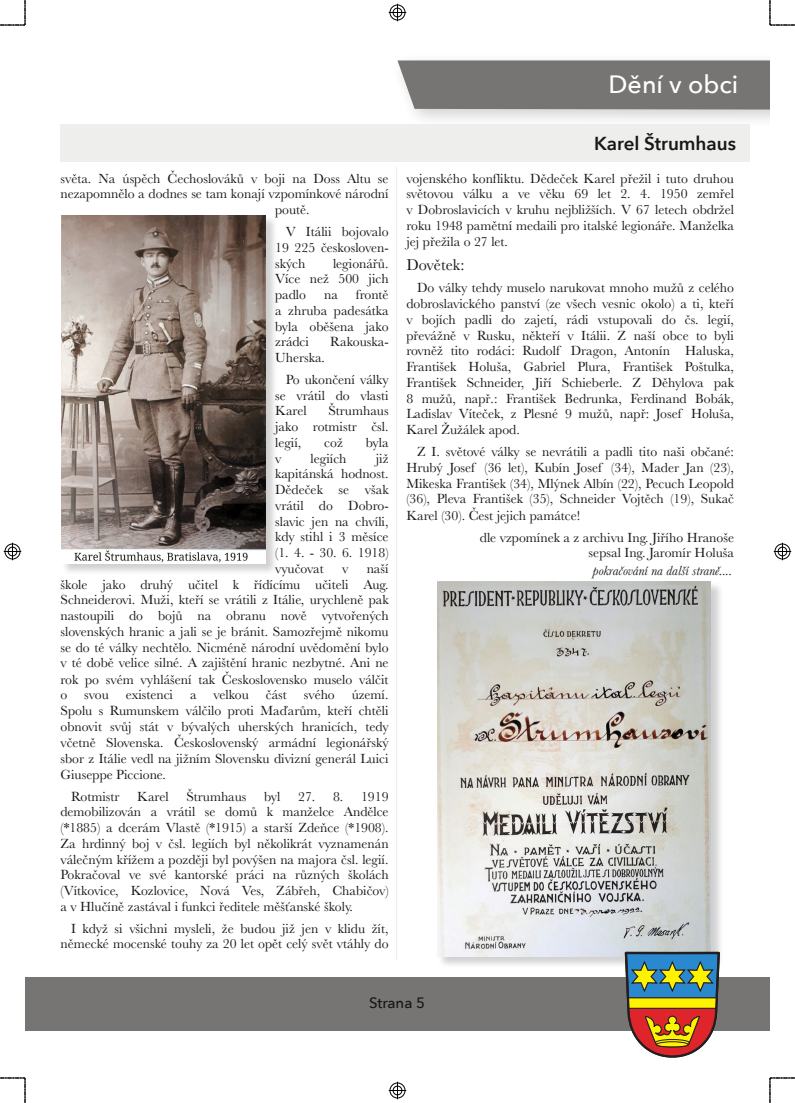
<style>
.page{position:relative;width:795px;height:1103px;background:#fff}
.page>*{position:absolute;margin:0;border:0;box-sizing:border-box;transform-origin:0 0}
.t1{font:500 25px "Avenir Next";color:#fff}
.t2{font:600 18.75px "Avenir Next";letter-spacing:-.005em;color:#181715}
.t3{font:16.25px "Baskerville";color:#181715}
.t4{font:500 15px "Avenir Next";letter-spacing:-.005em;color:#181715}
.t5{font:13.75px/15.8px "Baskerville";color:#181715;text-align:justify}
.t6{font:italic 13.75px "Baskerville";color:#181715}
</style>
<div class="page">
<div style="left:388px;top:52px;width:381px;height:77px;background:#181715;opacity:.2"></div>
<div style="left:397px;top:60px;width:372px;height:50px;background:#767573"></div>
<div style="left:60px;top:124px;width:689px;height:38px;background:#eeeeec"></div>
<hr style="left:395px;top:167px;width:2px;height:792px;background:#eeeeec">
<div style="left:61px;top:216px;width:217px;height:359px;background:#181715;opacity:.2"></div>
<img style="left:61px;top:216px;width:205px;height:347px">
<div style="left:437px;top:581px;width:286px;height:387px;background:#181715;opacity:.2"></div>
<img style="left:437px;top:581px;width:273px;height:375px">
<div style="left:25px;top:977px;width:744px;height:53px;background:#767573"></div>
<svg style="left:624px;top:951px;width:95px;height:106px"></svg>
<svg style="left:0;top:1077px;width:26px;height:25px"></svg>
<svg style="left:0;top:0;width:26px;height:26px"></svg>
<svg style="left:769px;top:1077px;width:25px;height:25px"></svg>
<svg style="left:769px;top:0;width:25px;height:26px"></svg>
<svg style="left:388px;top:1081px;width:18px;height:18px"></svg>
<svg style="left:3px;top:542px;width:19px;height:19px"></svg>
<svg style="left:388px;top:3px;width:18px;height:19px"></svg>
<svg style="left:773px;top:542px;width:18px;height:19px"></svg>
<p class="t5" style="left:60px;top:170px;width:329px">světa. Na úspěch Čechoslováků v boji na Doss Altu se</p>
<p class="t5" style="left:60px;top:186px;width:329px">nezapomnělo a dodnes se tam konají vzpomínkové národní</p>
<p class="t5" style="left:275px;top:202px;width:36px">poutě.</p>
<p class="t5" style="left:275px;top:224px;width:115px;text-indent:11px">V Itálii bojovalo 19 225 českosloven&shy;ských</p>
<p class="t5" style="left:275px;top:255px;width:115px;text-indent:58px">legionářů.<br>Více než 500 jich padlo</p>
<p class="t5" style="left:275px;top:286px;width:115px;text-indent:81px">frontě a zhruba padesátka byla oběšena jako zrádci</p>
<p class="t5" style="left:324px;top:286px;width:15px">na</p>
<p class="t5" style="left:330px;top:334px;width:60px">Rakouska-</p>
<p class="t5" style="left:285px;top:346px;width:104px;line-height:22px;text-indent:-11px">Uherska.<br>Po ukončení války</p>
<p class="t5" style="left:275px;top:387px;width:115px">se vrátil do vlasti<br>Karel</p>
<p class="t5" style="left:275px;top:403px;width:115px;text-indent:53px">Štrumhaus jako rotmistr čsl. legií,</p>
<p class="t5" style="left:324px;top:434px;width:20px">což</p>
<p class="t5" style="left:365px;top:434px;width:24px">byla</p>
<p class="t5" style="left:275px;top:450px;width:8px">v</p>
<p class="t5" style="left:310px;top:450px;width:37px">legiích</p>
<p class="t5" style="left:275px;top:450px;width:115px;text-indent:101px">již kapitánská hodnost.<br>Dědeček se však vrátil do Dobro&shy;slavic jen na chvíli, kdy stihl i 3 měsíce (1. 4. - 30. 6. 1918) vyučovat</p>
<p class="t5" style="left:60px;top:560px;width:329px;text-indent:306px">naší škole jako druhý učitel k řídícímu učiteli Aug.<br>Schneiderovi. Muži, kteří se vrátili z Itálie, urychleně pak nastoupili do bojů na obranu nově vytvořených slovenských hranic a jali se je bránit. Samozřejmě nikomu se do té války nechtělo. Nicméně národní uvědomění bylo v té době velice silné. A zajištění hranic nezbytné. Ani ne rok po svém vyhlášení tak Československo muselo válčit o svou existenci a velkou část svého území.<br>Spolu s Rumunskem válčilo proti Maďarům, kteří chtěli obnovit svůj stát v bývalých uherských hranicích, tedy včetně Slovenska. Československý armádní legionářský sbor z Itálie vedl na jižním Slovensku divizní generál Luici Giuseppe Piccione.</p>
<p class="t5" style="left:71px;top:788px;width:50px">Rotmistr</p>
<p class="t5" style="left:137px;top:788px;width:33px">Karel</p>
<p class="t5" style="left:186px;top:788px;width:62px">Štrumhaus</p>
<p class="t5" style="left:264px;top:788px;width:18px">byl</p>
<p class="t5" style="left:298px;top:788px;width:47px">27. 8.</p>
<p class="t5" style="left:342px;top:560px;width:8px">v</p>
<p class="t5" style="left:60px;top:788px;width:329px;text-indent:300px">1919 demobilizován a vrátil se domů k manželce Andělce (*1885) a dcerám Vlastě (*1915) a starší Zdeňce (*1908).<br>Za hrdinný boj v čsl. legiích byl několikrát vyznamenán válečným křížem a později byl povýšen na majora čsl. legií.<br>Pokračoval ve své kantorské práci na různých školách (Vítkovice, Kozlovice, Nová Ves, Zábřeh, Chabičov) a v Hlučíně zastával i funkci ředitele měšťanské školy.</p>
<p class="t5" style="left:60px;top:920px;width:329px;text-align:right">I když si všichni mysleli, že budou již jen v klidu žít, německé mocenské touhy za 20 let opět celý svět vtáhly do</p>
<h1 class="t1" style="left:608px;top:68px;width:131px">Dění v obci</h1>
<h2 class="t2" style="left:594px;top:131px;width:143px">Karel Štrumhaus</h2>
<p class="t5" style="left:406px;top:170px;width:329px">vojenského konfliktu. Dědeček Karel přežil i tuto druhou světovou válku a ve věku 69 let 2. 4. 1950 zemřel v Dobroslavicích v kruhu nejbližších. V 67 letech obdržel roku 1948 pamětní medaili pro italské legionáře. Manželka jej přežila o 27 let.</p>
<p class="t3" style="left:406px;top:256px;width:60px">Dovětek:</p>
<p class="t5" style="left:406px;top:280px;width:329px;text-indent:11px">Do války tehdy muselo narukovat mnoho mužů z celého dobroslavického panství (ze všech vesnic okolo) a ti, kteří v bojích padli do zajetí, rádi vstupovali do čs. legií, převážně v Rusku, někteří v Itálii. Z naší obce to byli rovněž tito rodáci: Rudolf Dragon, Antonín Haluska, František Holuša, Gabriel Plura, František Poštulka, František Schneider, Jiří Schieberle. Z Děhylova pak 8 mužů, např.: František Bedrunka, Ferdinand Bobák, Ladislav Víteček, z Plesné 9 mužů, např: Josef Holuša, Karel Žužálek apod.</p>
<p class="t5" style="left:406px;top:443px;width:329px;text-indent:11px">Z I. světové války se nevrátili a padli tito naši občané:<br>Hrubý Josef (36 let), Kubín Josef (34), Mader Jan (23), Mikeska František (34), Mlýnek Albín (22), Pecuch Leopold (36), Pleva František (35), Schneider Vojtěch (19), Sukač Karel (30). Čest jejich památce!</p>
<p class="t5" style="left:479px;top:529px;width:255px;text-align:right">dle vzpomínek a z archivu Ing. Jiřího Hranoše sepsal Ing. Jaromír Holuša</p>
<p class="t6" style="left:592px;top:562px;width:141px">pokračování na další straně....</p>
<p class="t4" style="left:369px;top:992px;width:58px">Strana 5</p>
</div>
